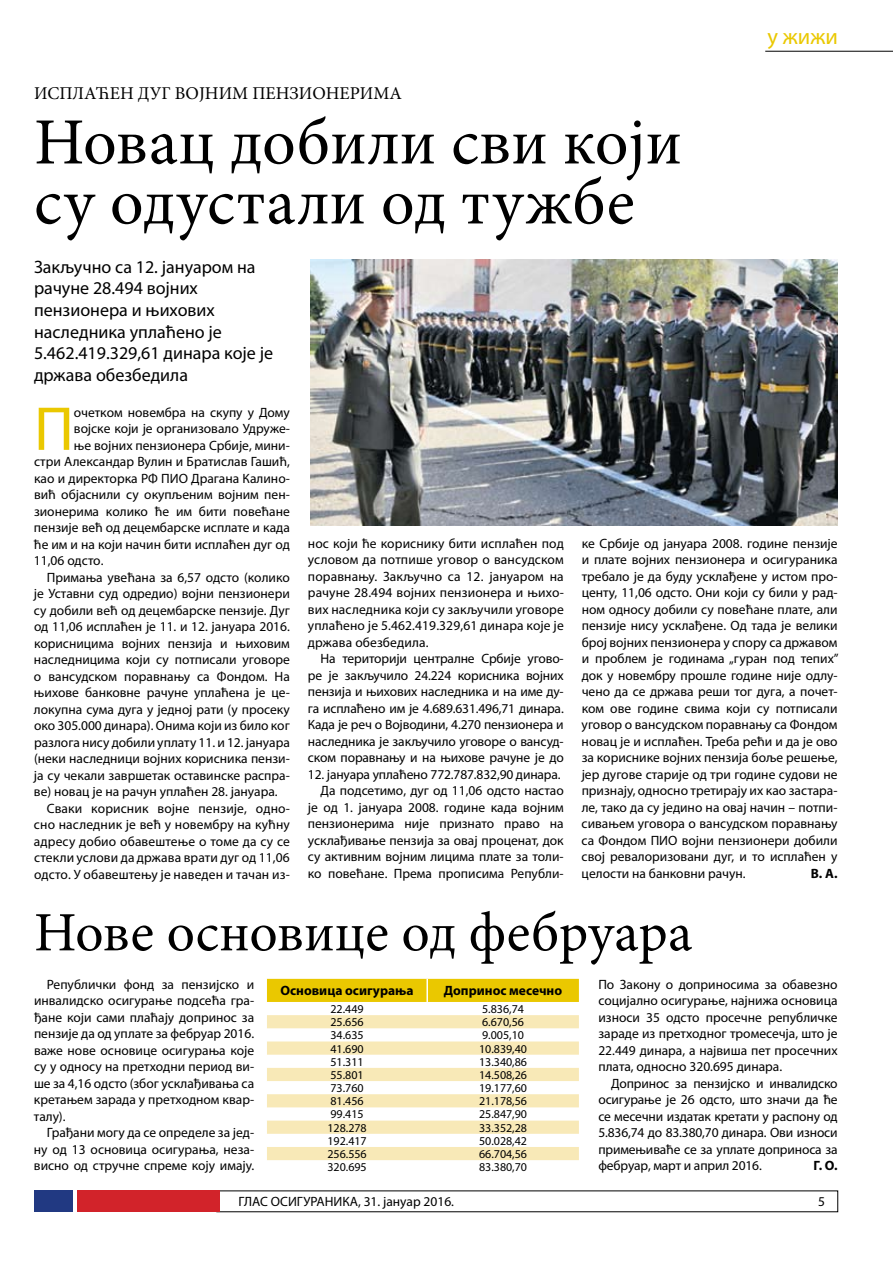
<style>
.page{position:relative;width:893px;height:1263px;background:#fff}
.page>*{position:absolute;margin:0;border:0;box-sizing:border-box;transform-origin:0 0}
.t1{font:66px/60px "Minion Pro";color:#000}
.t2{font:62.4px "Myriad Pro";color:#eac800}
.t3{font:55.5px "Minion Pro";color:#000}
.t4{font:22.5px "Myriad Pro";color:#eac800}
.t5{font:18px/21.6px "Myriad Pro";color:#000}
.t6{font:18px "Minion Pro";color:#000}
.t7{font:13.5px/16.5px "Myriad Pro";color:#000;text-align:justify}
.t8{font:700 13.5px "Myriad Pro";color:#000}
.t9{font:12px "Myriad Pro";color:#000}
</style>
<div class="page">
<div style="left:34px;top:1191px;width:38px;height:21px;background:#213982"></div>
<div style="left:77px;top:1191px;width:142px;height:21px;background:#d2232a"></div>
<hr style="left:765px;top:51px;width:128px;height:1px;background:#000">
<img style="left:310px;top:260px;width:528px;height:265px">
<div style="left:267px;top:979px;width:312px;height:23px;background:#eac800"></div>
<svg style="left:267px;top:1015px;width:312px;height:145px;fill:#f8e9b7"></svg>
<hr style="left:426px;top:979px;width:2px;height:23px;background:#fff">
<h3 class="t6" style="left:34px;top:83px;width:369px">ИСПЛАЋЕН ДУГ ВОЈНИМ ПЕНЗИОНЕРИМА</h3>
<h1 class="t1" style="left:34px;top:115px;width:649px">Новац добили сви који су одустали од тужбе</h1>
<h3 class="t4" style="left:767px;top:23px;width:72px">у жижи</h3>
<h3 class="t5" style="left:34px;top:256px;width:241px">Закључно са 12. јануаром на рачуне 28.494 војних пензионера и њихових наследника уплаћено је<br>5.462.419.329,61 динара које је држава обезбедила</h3>
<h2 class="t2" style="left:34px;top:390px;width:41px">П</h2>
<p class="t7" style="left:74px;top:404px;width:217px">очетком новембра на скупу у Дому</p>
<p class="t7" style="left:74px;top:420px;width:217px">војске који је организовало Удруже-</p>
<p class="t7" style="left:74px;top:437px;width:217px">ње војних пензионера Србије, мини-</p>
<p class="t7" style="left:34px;top:453px;width:257px">стри Александар Вулин и Братислав Гашић,</p>
<p class="t7" style="left:34px;top:470px;width:257px">као и директорка РФ ПИО Драгана Калино-</p>
<p class="t7" style="left:34px;top:486px;width:257px">вић објаснили су окупљеним војним пен-</p>
<p class="t7" style="left:34px;top:503px;width:257px">зионерима колико ће им бити повећане</p>
<p class="t7" style="left:34px;top:519px;width:257px">пензије већ од децембарске исплате и када</p>
<p class="t7" style="left:34px;top:536px;width:257px">ће им и на који начин бити исплаћен дуг од</p>
<p class="t7" style="left:34px;top:552px;width:71px">11,06 одсто.</p>
<p class="t7" style="left:47px;top:569px;width:245px">Примања увећана за 6,57 одсто (колико</p>
<p class="t7" style="left:34px;top:585px;width:257px">је Уставни суд одредио) војни пензионери</p>
<p class="t7" style="left:34px;top:602px;width:257px">су добили већ од децембарске пензије. Дуг</p>
<p class="t7" style="left:34px;top:618px;width:257px">од 11,06 исплаћен је 11. и 12. јануара 2016.</p>
<p class="t7" style="left:34px;top:635px;width:257px">корисницима војних пензија и њиховим</p>
<p class="t7" style="left:34px;top:651px;width:257px">наследницима који су потписали уговоре</p>
<p class="t7" style="left:34px;top:668px;width:257px">о вансудском поравнању са Фондом. На</p>
<p class="t7" style="left:34px;top:684px;width:257px">њихове банковне рачуне уплаћена је це-</p>
<p class="t7" style="left:34px;top:701px;width:257px">локупна сума дуга у једној рати (у просеку</p>
<p class="t7" style="left:34px;top:717px;width:257px">око 305.000 динара). Онима који из било ког</p>
<p class="t7" style="left:34px;top:734px;width:257px">разлога нису добили уплату 11. и 12. јануара</p>
<p class="t7" style="left:34px;top:750px;width:257px">(неки наследници војних корисника пензи-</p>
<p class="t7" style="left:34px;top:767px;width:257px">ја су чекали завршетак оставинске распра-</p>
<p class="t7" style="left:34px;top:783px;width:245px">ве) новац је на рачун уплаћен 28. јануара.</p>
<p class="t7" style="left:47px;top:800px;width:244px">Сваки корисник војне пензије, одно-</p>
<p class="t7" style="left:34px;top:816px;width:257px">сно наследник је већ у новембру на кућну</p>
<p class="t7" style="left:34px;top:833px;width:257px">адресу добио обавештење о томе да су се</p>
<p class="t7" style="left:34px;top:849px;width:257px">стекли услови да држава врати дуг од 11,06</p>
<p class="t7" style="left:34px;top:866px;width:257px">одсто. У обавештењу је наведен и тачан из-</p>
<p class="t7" style="left:308px;top:535px;width:257px">нос који ће кориснику бити исплаћен под условом да потпише уговор о вансудском поравнању. Закључно са 12. јануаром на рачуне 28.494 војних пензионера и њихо&shy;вих наследника који су закључили уговоре уплаћено је 5.462.419.329,61 динара које је држава обезбедила.</p>
<p class="t7" style="left:308px;top:650px;width:257px;text-indent:13px">На територији централне Србије угово&shy;ре је закључило 24.224 корисника војних пензија и њихових наследника и на име ду&shy;га исплаћено им је 4.689.631.496,71 динара.<br>Када је реч о Војводини, 4.270 пензионера и наследника је закључило уговоре о вансуд&shy;ском поравнању и на њихове рачуне је до</p>
<p class="t7" style="left:308px;top:766px;width:257px;text-align:right">12. јануара уплаћено 772.787.832,90 динара.<br>Да подсетимо, дуг од 11,06 одсто настао је од 1. јануара 2008. године када војним пензионерима није признато право на усклађивање пензија за овај проценат, док су активним војним лицима плате за толи&shy;ко повећане. Према прописима Републи-</p>
<p class="t7" style="left:582px;top:535px;width:259px;text-align:left">ке Србије од јануара 2008. године пензије и плате војних пензионера и осигураника требало је да буду усклађене у истом про&shy;центу, 11,06 одсто. Они који су били у рад&shy;ном односу добили су повећане плате, али пензије нису усклађене. Од тада је велики број војних пензионера у спору са државом и проблем је годинама „гуран под тепих” док у новембру прошле године није одлу&shy;чено да се држава реши тог дуга, а почет&shy;ком ове године свима који су потписали уговор о вансудском поравнању са Фондом новац је и исплаћен. Треба рећи и да је ово за кориснике војних пензија боље решење, јер дугове старије од три године судови не признају, односно третирају их као застара&shy;ле, тако да су једино на овај начин – потпи&shy;сивањем уговора о вансудском поравнању са Фондом ПИО војни пензионери добили свој ревалоризовани дуг, и то исплаћен у целости на банковни рачун.</p>
<p class="t8" style="left:811px;top:864px;width:28px">В. А.</p>
<h3 class="t3" style="left:34px;top:899px;width:660px">Нове основице од фебруара</h3>
<p class="t8" style="left:280px;top:982px;width:135px">Основица осигурања</p>
<p class="t8" style="left:444px;top:982px;width:120px">Допринос месечно</p>
<p class="t9" style="left:330px;top:1002px;width:35px">22.449</p>
<p class="t9" style="left:482px;top:1002px;width:43px">5.836,74</p>
<p class="t9" style="left:330px;top:1015px;width:35px">25.656</p>
<p class="t9" style="left:482px;top:1015px;width:43px">6.670,56</p>
<p class="t9" style="left:330px;top:1028px;width:35px">34.635</p>
<p class="t9" style="left:482px;top:1028px;width:43px">9.005,10</p>
<p class="t9" style="left:330px;top:1041px;width:35px">41.690</p>
<p class="t9" style="left:479px;top:1041px;width:50px">10.839,40</p>
<p class="t9" style="left:330px;top:1054px;width:35px">51.311</p>
<p class="t9" style="left:479px;top:1054px;width:50px">13.340,86</p>
<p class="t9" style="left:330px;top:1067px;width:35px">55.801</p>
<p class="t9" style="left:479px;top:1067px;width:50px">14.508,26</p>
<p class="t9" style="left:330px;top:1081px;width:35px">73.760</p>
<p class="t9" style="left:479px;top:1081px;width:50px">19.177,60</p>
<p class="t9" style="left:330px;top:1094px;width:35px">81.456</p>
<p class="t9" style="left:479px;top:1094px;width:50px">21.178,56</p>
<p class="t9" style="left:330px;top:1107px;width:35px">99.415</p>
<p class="t9" style="left:479px;top:1107px;width:50px">25.847,90</p>
<p class="t9" style="left:327px;top:1120px;width:41px">128.278</p>
<p class="t9" style="left:479px;top:1120px;width:50px">33.352,28</p>
<p class="t9" style="left:327px;top:1133px;width:41px">192.417</p>
<p class="t9" style="left:479px;top:1133px;width:50px">50.028,42</p>
<p class="t9" style="left:327px;top:1146px;width:41px">256.556</p>
<p class="t9" style="left:479px;top:1146px;width:50px">66.704,56</p>
<p class="t9" style="left:327px;top:1160px;width:41px">320.695</p>
<p class="t9" style="left:479px;top:1160px;width:50px">83.380,70</p>
<p class="t7" style="left:598px;top:976px;width:241px">По Закону о доприносима за обавезно социјално осигурање, најнижа основица износи 35 одсто просечне републичке зараде из претходног тромесечја, што је 22.449 динара, а највиша пет просечних плата, односно 320.695 динара.</p>
<p class="t7" style="left:598px;top:1075px;width:241px;text-indent:13px">Допринос за пензијско и инвалидско осигурање је 26 одсто, што значи да ће се месечни издатак кретати у распону од 5.836,74 до 83.380,70 динара. Ови износи примењиваће се за уплате доприноса за фебруар, март и април 2016.</p>
<p class="t7" style="left:34px;top:976px;width:222px;text-indent:13px">Републички фонд за пензијско и инвалидско осигурање подсећа гра&shy;ђане који сами плаћају допринос за пензије да од уплате за фебруар 2016. важе нове основице осигурања које су у односу на претходни период ви&shy;ше за 4,16 одсто (због усклађивања са кретањем зарада у претходном квар&shy;талу).</p>
<p class="t7" style="left:34px;top:1124px;width:222px;text-indent:13px">Грађани могу да се определе за јед&shy;ну од 13 основица осигурања, неза&shy;висно од стручне спреме коју имају.</p>
<p class="t8" style="left:813px;top:1157px;width:26px">Г. О.</p>
<p class="t7" style="left:239px;top:1193px;width:217px">ГЛАС ОСИГУРАНИКА, 31. јануар 2016.</p>
<p class="t7" style="left:818px;top:1193px;width:8px">5</p>
</div>
